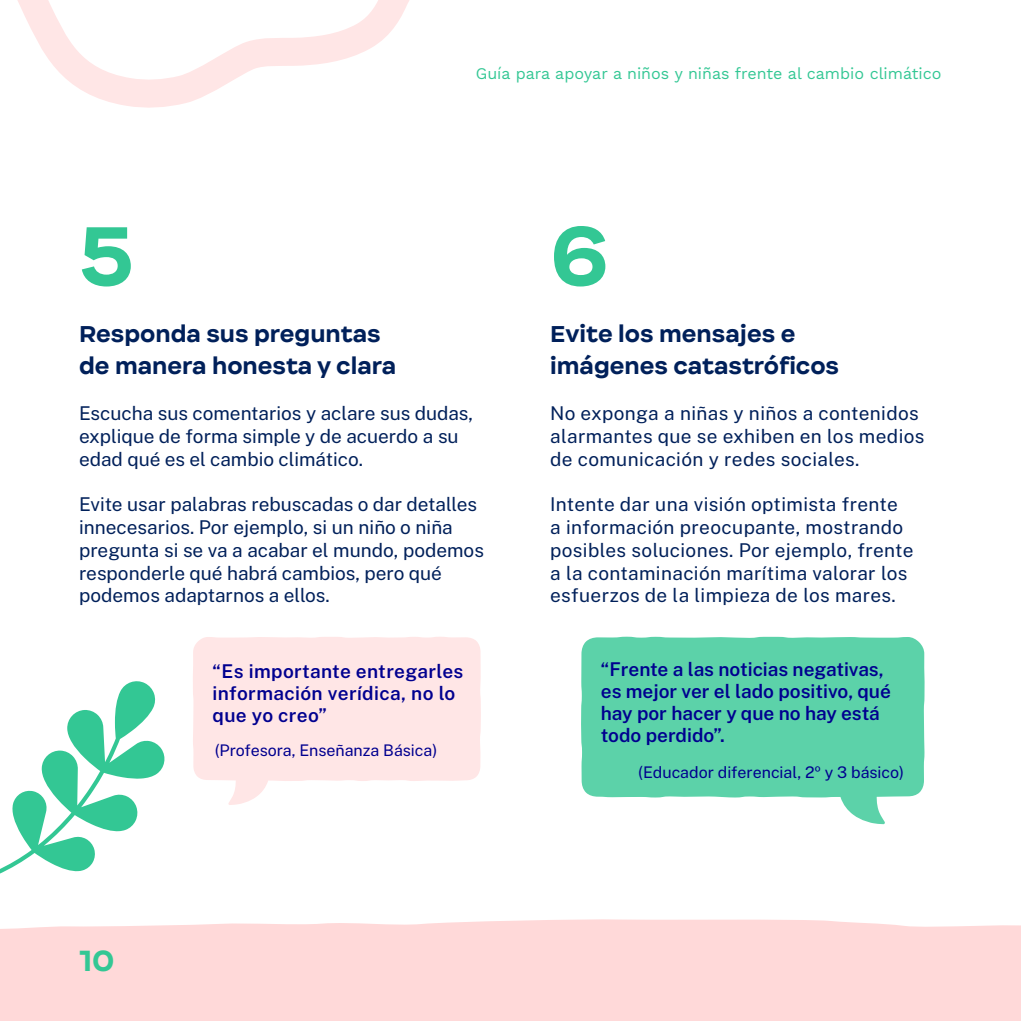
<style>
.page{position:relative;width:1021px;height:1021px;background:#fff}
.page>*{position:absolute;margin:0;border:0;box-sizing:border-box;transform-origin:0 0}
.t1{font:700 80px "Internacional";color:#33c794}
.t2{font:700 28px "Internacional";color:#33c794}
.t3{font:700 22px/32px "Internacional";color:#00205a}
.t4{font:19px/22.8px "Public Sans";color:#00205a}
.t5{font:19px/22.8px "Public Sans";letter-spacing:.02em;color:#00205a}
.t6{font:600 19px/22px "Public Sans";color:#00008f}
.t7{font:600 19px/22px "Public Sans";letter-spacing:.02em;color:#00008f}
.t8{font:16px "Public Sans";color:#00008f}
.t9{font:16px "Work Sans";color:#33c794}
</style>
<div class="page">
<div style="left:0;top:919px;width:995px;height:101px;background:#ffd9d9"></div>
<svg style="left:193px;top:637px;width:288px;height:168px;fill:#ffe6e6"></svg>
<svg style="left:581px;top:636px;width:343px;height:188px;background:#73d8b5"></svg>
<svg style="left:17px;top:0;width:392px;height:108px"></svg>
<svg style="left:0;top:681px;width:165px;height:193px"></svg>
<div style="left:995px;top:925px;width:25px;height:95px;background:#ffd9d9"></div>
<p class="t9" style="left:476px;top:64px;width:467px">Guía para apoyar a niños y niñas frente al cambio climático</p>
<h1 class="t1" style="left:79px;top:203px;width:57px">5</h1>
<h1 class="t1" style="left:550px;top:203px;width:60px">6</h1>
<p class="t3" style="left:79px;top:318px;width:318px">Responda sus preguntas de manera honesta y clara</p>
<p class="t4" style="left:79px;top:400px;width:395px">Escucha sus comentarios y aclare sus dudas, explique de forma simple y de acuerdo a su edad qué es el cambio climático.</p>
<p class="t4" style="left:79px;top:491px;width:406px">Evite usar palabras rebuscadas o dar detalles innecesarios. Por ejemplo, si un niño o niña pregunta si se va a acabar el mundo, podemos responderle qué habrá cambios, pero qué podemos adaptarnos a ellos.</p>
<p class="t3" style="left:550px;top:318px;width:290px">Evite los mensajes e imágenes catastróficos</p>
<p class="t5" style="left:550px;top:400px;width:376px">No exponga a niñas y niños a contenidos alarmantes que se exhiben en los medios de comunicación y redes sociales.</p>
<p class="t5" style="left:550px;top:491px;width:365px">Intente dar una visión optimista frente<br>a información preocupante, mostrando posibles soluciones. Por ejemplo, frente a la contaminación marítima valorar los esfuerzos de la limpieza de los mares.</p>
<h2 class="t2" style="left:79px;top:942px;width:37px">10</h2>
<p class="t7" style="left:212px;top:659px;width:252px">“Es importante entregarles información verídica, no lo que yo creo”</p>
<p class="t8" style="left:215px;top:738px;width:224px">(Profesora, Enseñanza Básica)</p>
<p class="t6" style="left:601px;top:657px;width:292px">“Frente a las noticias negativas, es mejor ver el lado positivo, qué hay por hacer y que no hay está todo perdido”.</p>
<p class="t8" style="left:638px;top:760px;width:267px">(Educador diferencial, 2º y 3 básico)</p>
</div>
